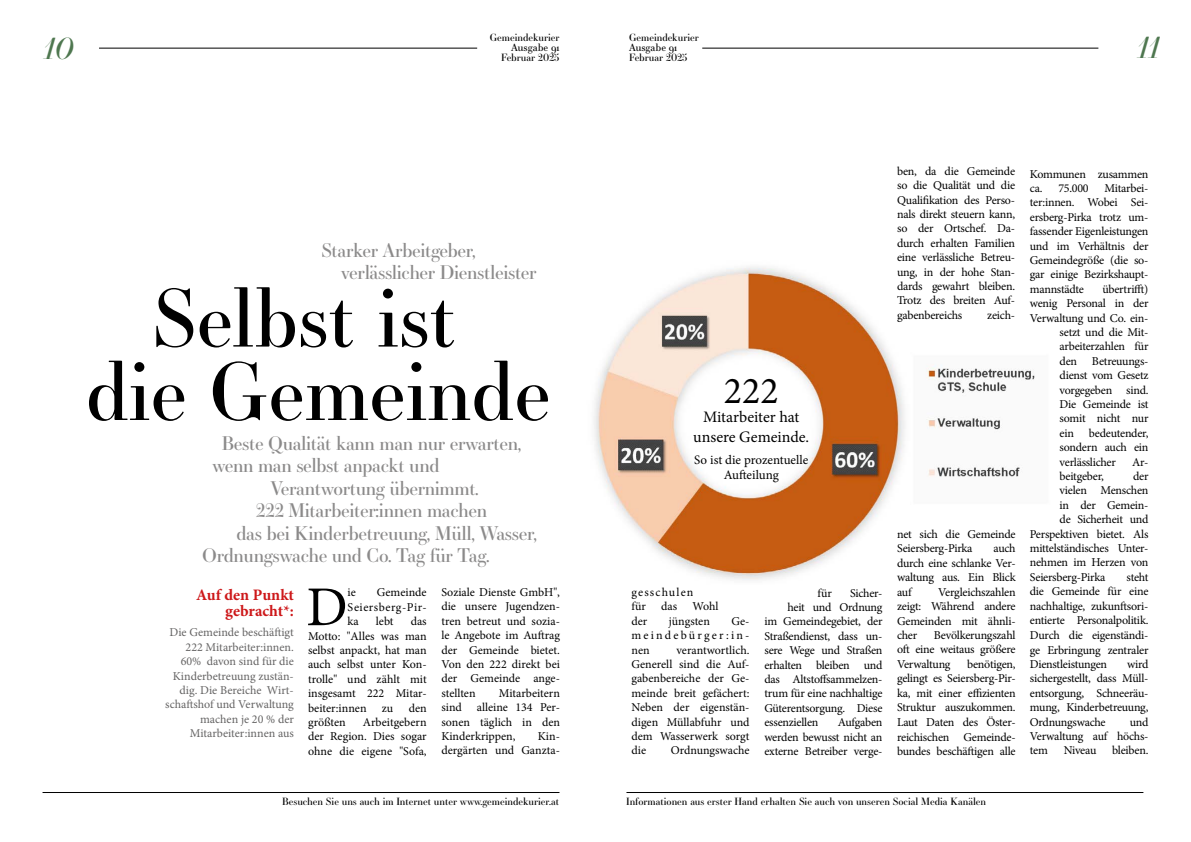
<style>
.page{position:relative;width:1191px;height:842px;background:#fff}
.page>*{position:absolute;margin:0;border:0;box-sizing:border-box;transform-origin:0 0}
.t1{font:78.8px/73.4px "Essonnes Display";color:#000;text-align:center}
.t2{font:56.3px "Minion Pro";color:#000}
.t3{font:38px "Minion Pro";color:#000}
.t4{font:italic 29px "Essonnes Headline";color:#4e774f}
.t5{font:18.7px/22.4px "Essonnes Display";letter-spacing:-.02em;color:#8b8a8a}
.t6{font:16px/20.4px "Minion Pro";color:#000;text-align:center}
.t7{font:700 16px/16px "Minion Pro";color:#cd1719;text-align:right}
.t8{font:13px/15.6px "Minion Pro";color:#000;text-align:center}
.t9{font:12px/14.4px "Minion Pro";letter-spacing:-.02em;color:#000;text-align:justify}
.t10{font:12px/14.4px "Minion Pro";color:#646363;text-align:right}
.t11{font:12px/14.4px "Minion Pro";color:#000;text-align:right}
.t12{font:12px/14.4px "Minion Pro";letter-spacing:.09em;color:#000}
.t13{font:10px "Essonnes Display";color:#000}
.t14{font:10px "Essonnes Text";color:#000}
</style>
<div class="page">
<hr style="left:702px;top:48px;width:396px;height:1px;background:#000">
<hr style="left:99px;top:48px;width:378px;height:1px;background:#000">
<hr style="left:43px;top:792px;width:516px;height:1px;background:#000">
<hr style="left:626px;top:792px;width:517px;height:1px;background:#000">
<img style="left:594px;top:267px;width:441px;height:314px">
<h3 class="t4" style="left:44px;top:27px;width:32px">10</h3>
<p class="t13" style="left:490px;top:30px;width:71px">Gemeindekurier</p>
<p class="t14" style="left:511px;top:40px;width:50px">Ausgabe 91</p>
<p class="t13" style="left:501px;top:50px;width:60px">Februar 2025</p>
<p class="t13" style="left:629px;top:30px;width:71px">Gemeindekurier</p>
<p class="t14" style="left:629px;top:40px;width:50px">Ausgabe 91</p>
<p class="t13" style="left:629px;top:50px;width:60px">Februar 2025</p>
<h3 class="t4" style="left:1137px;top:26px;width:23px">11</h3>
<h3 class="t5" style="left:341px;top:238px;width:197px;text-indent:-19px">Starker Arbeitgeber, verlässlicher Dienstleister</h3>
<h1 class="t1" style="left:86px;top:279px;width:466px">Selbst ist<br>die Gemeinde</h1>
<h3 class="t5" style="left:222px;top:431px;width:301px">Beste Qualität kann man nur erwarten,</h3>
<h3 class="t5" style="left:212px;top:454px;width:229px">wenn man selbst anpackt und</h3>
<h3 class="t5" style="left:270px;top:476px;width:210px">Verantwortung übernimmt.</h3>
<h3 class="t5" style="left:256px;top:499px;width:233px">222 Mitarbeiter:innen machen</h3>
<h3 class="t5" style="left:236px;top:521px;width:302px">das bei Kinderbetreuung, Müll, Wasser,</h3>
<h3 class="t5" style="left:202px;top:544px;width:289px">Ordnungswache und Co. Tag für Tag.</h3>
<h2 class="t2" style="left:306px;top:569px;width:43px">D</h2>
<p class="t9" style="left:348px;top:585px;width:10px">ie</p>
<p class="t9" style="left:441px;top:585px;width:120px">Soziale Dienste GmbH", die unsere Jugendzen&shy;tren betreut und sozia&shy;le Angebote im Auftrag der Gemeinde bietet.<br>Von den 222 direkt bei der Gemeinde ange&shy;stellten</p>
<p class="t9" style="left:348px;top:585px;width:81px;text-indent:29px">Gemeinde Seiersberg-Pir&shy;ka</p>
<h3 class="t7" style="left:196px;top:587px;width:99px">Auf den Punkt gebracht*:</h3>
<p class="t10" style="left:165px;top:625px;width:130px">Die Gemeinde beschäftigt<br>222 Mitarbeiter:innen.<br>60% davon sind für die<br>Kinderbetreuung zustän&shy;dig. Die Bereiche Wirt&shy;schaftshof und Verwaltung machen je 20 % der<br>Mitarbeiter:innen aus</p>
<p class="t9" style="left:308px;top:614px;width:120px;text-indent:103px">das Motto: "Alles was man selbst anpackt, hat man auch selbst unter Kon&shy;trolle" und zählt mit insgesamt 222 Mitar&shy;beiter:innen</p>
<p class="t9" style="left:376px;top:614px;width:19px">lebt</p>
<p class="t9" style="left:441px;top:686px;width:120px;text-indent:57px">Mitarbeitern sind alleine 134 Per&shy;sonen täglich in den Kinderkrippen,</p>
<p class="t9" style="left:382px;top:701px;width:13px">zu</p>
<p class="t9" style="left:409px;top:701px;width:19px">den</p>
<p class="t9" style="left:308px;top:715px;width:39px">größten</p>
<p class="t9" style="left:308px;top:715px;width:120px;text-indent:55px">Arbeitgebern der Region. Dies sogar ohne die eigene "Sofa,</p>
<p class="t11" style="left:441px;top:729px;width:120px">Kin-<br>dergärten und Ganzta-</p>
<h3 class="t3" style="left:724px;top:365px;width:56px">222</h3>
<h3 class="t6" style="left:693px;top:407px;width:117px">Mitarbeiter hat unsere Gemeinde.</h3>
<p class="t8" style="left:694px;top:452px;width:115px">So ist die prozentuelle<br>Aufteilung</p>
<p class="t12" style="left:631px;top:585px;width:64px">gesschulen für</p>
<p class="t9" style="left:661px;top:599px;width:18px">das</p>
<p class="t9" style="left:692px;top:599px;width:28px">Wohl</p>
<p class="t9" style="left:631px;top:614px;width:17px">der</p>
<p class="t9" style="left:669px;top:614px;width:43px">jüngsten</p>
<p class="t9" style="left:631px;top:614px;width:119px;text-indent:100px">Ge&shy;meindebürger:in&shy;nen</p>
<p class="t9" style="left:631px;top:642px;width:120px;text-indent:45px">verantwortlich.<br>Generell sind die Auf&shy;gabenbereiche der Ge&shy;meinde breit gefächert:<br>Neben der eigenstän&shy;digen Müllabfuhr und dem Wasserwerk sorgt die</p>
<p class="t11" style="left:671px;top:743px;width:80px">Ordnungswache</p>
<p class="t9" style="left:817px;top:586px;width:16px">für</p>
<p class="t9" style="left:850px;top:586px;width:34px">Sicher-</p>
<p class="t9" style="left:787px;top:600px;width:97px">heit und Ordnung</p>
<p class="t9" style="left:764px;top:614px;width:119px">im Gemeindegebiet, der</p>
<p class="t9" style="left:764px;top:629px;width:119px">Straßendienst, dass un-</p>
<p class="t9" style="left:764px;top:643px;width:119px">sere Wege und Straßen</p>
<p class="t9" style="left:764px;top:658px;width:119px">erhalten bleiben und</p>
<p class="t9" style="left:764px;top:672px;width:120px">das Altstoffsammelzen-</p>
<p class="t9" style="left:764px;top:686px;width:119px">trum für eine nachhaltige</p>
<p class="t9" style="left:764px;top:701px;width:120px">Güterentsorgung. Diese</p>
<p class="t9" style="left:764px;top:715px;width:56px">essenziellen</p>
<p class="t9" style="left:764px;top:715px;width:120px;text-indent:73px">Aufgaben werden bewusst nicht an externe Betreiber verge-</p>
<p class="t9" style="left:897px;top:164px;width:120px">ben, da die Gemeinde so die Qualität und die Qualifikation des Perso&shy;nals direkt steuern kann, so der Ortschef. Da&shy;durch erhalten Familien eine verlässliche Betreu&shy;ung, in der hohe Stan&shy;dards gewahrt bleiben.<br>Trotz des breiten Auf&shy;gabenbereichs</p>
<p class="t9" style="left:987px;top:308px;width:29px">zeich-</p>
<p class="t9" style="left:897px;top:527px;width:120px">net sich die Gemeinde<br>Seiersberg-Pirka</p>
<p class="t9" style="left:897px;top:541px;width:120px;text-indent:96px">auch durch eine schlanke Ver&shy;waltung aus. Ein Blick auf</p>
<p class="t9" style="left:897px;top:585px;width:120px;text-indent:41px">Vergleichszahlen zeigt: Während andere Gemeinden mit ähnli&shy;cher</p>
<p class="t9" style="left:897px;top:628px;width:120px;text-indent:37px">Bevölkerungszahl oft eine weitaus größere Verwaltung</p>
<p class="t9" style="left:897px;top:657px;width:120px;text-indent:70px">benötigen, gelingt es Seiersberg-Pir&shy;ka, mit einer effizienten Struktur auszukommen.</p>
<p class="t9" style="left:897px;top:715px;width:120px">Laut Daten des Öster&shy;reichischen Gemeinde&shy;bundes beschäftigen alle</p>
<p class="t9" style="left:1029px;top:167px;width:120px">Kommunen zusammen ca. 75.000</p>
<p class="t9" style="left:1029px;top:181px;width:120px;text-indent:75px">Mitarbei&shy;ter:innen. Wobei Sei&shy;ersberg-Pirka trotz um&shy;fassender Eigenleistungen und im Verhältnis der Gemeindegröße (die so&shy;gar einige Bezirkshaupt&shy;mannstädte</p>
<p class="t9" style="left:1102px;top:282px;width:48px">übertrifft)</p>
<p class="t9" style="left:1029px;top:296px;width:120px">wenig Personal in der</p>
<p class="t9" style="left:1029px;top:311px;width:120px">Verwaltung und Co. ein-</p>
<p class="t9" style="left:1059px;top:325px;width:90px">setzt und die Mit-</p>
<p class="t9" style="left:1059px;top:339px;width:90px">arbeiterzahlen für</p>
<p class="t9" style="left:1059px;top:354px;width:90px">den Betreuungs-</p>
<p class="t9" style="left:1059px;top:368px;width:90px">dienst vom Gesetz</p>
<p class="t9" style="left:1059px;top:383px;width:90px">vorgegeben sind.</p>
<p class="t9" style="left:1059px;top:397px;width:90px">Die Gemeinde ist</p>
<p class="t9" style="left:1059px;top:411px;width:90px">somit nicht nur</p>
<p class="t9" style="left:1059px;top:426px;width:90px">ein bedeutender,</p>
<p class="t9" style="left:1059px;top:440px;width:90px">sondern auch ein</p>
<p class="t9" style="left:1059px;top:455px;width:58px">verlässlicher</p>
<p class="t9" style="left:1132px;top:455px;width:18px">Ar-</p>
<p class="t9" style="left:1059px;top:469px;width:46px">beitgeber,</p>
<p class="t9" style="left:1133px;top:469px;width:17px">der</p>
<p class="t9" style="left:1059px;top:483px;width:90px">vielen Menschen</p>
<p class="t9" style="left:1059px;top:498px;width:90px">in der Gemein-</p>
<p class="t9" style="left:1059px;top:512px;width:90px">de Sicherheit und</p>
<p class="t9" style="left:1029px;top:527px;width:120px">Perspektiven bietet. Als</p>
<p class="t9" style="left:1029px;top:541px;width:120px">mittelständisches Unter-</p>
<p class="t9" style="left:1029px;top:555px;width:120px">nehmen im Herzen von</p>
<p class="t9" style="left:1029px;top:570px;width:77px">Seiersberg-Pirka</p>
<p class="t9" style="left:1029px;top:570px;width:120px;text-indent:97px">steht die Gemeinde für eine nachhaltige, zukunftsori&shy;entierte Personalpolitik.<br>Durch die eigenständi&shy;ge Erbringung zentraler Dienstleistungen</p>
<p class="t9" style="left:1029px;top:657px;width:120px;text-indent:97px">wird sichergestellt, dass Müll&shy;entsorgung, Schneeräu&shy;mung, Kinderbetreuung, Ordnungswache</p>
<p class="t9" style="left:1029px;top:715px;width:120px;text-indent:100px">und Verwaltung auf höchs&shy;tem</p>
<p class="t9" style="left:1063px;top:743px;width:34px">Niveau</p>
<p class="t9" style="left:1112px;top:743px;width:38px">bleiben.</p>
<p class="t13" style="left:282px;top:794px;width:278px">Besuchen Sie uns auch im Internet unter www.gemeindekurier.at</p>
<p class="t13" style="left:626px;top:794px;width:361px">Informationen aus erster Hand erhalten Sie auch von unseren Social Media Kanälen</p>
</div>
